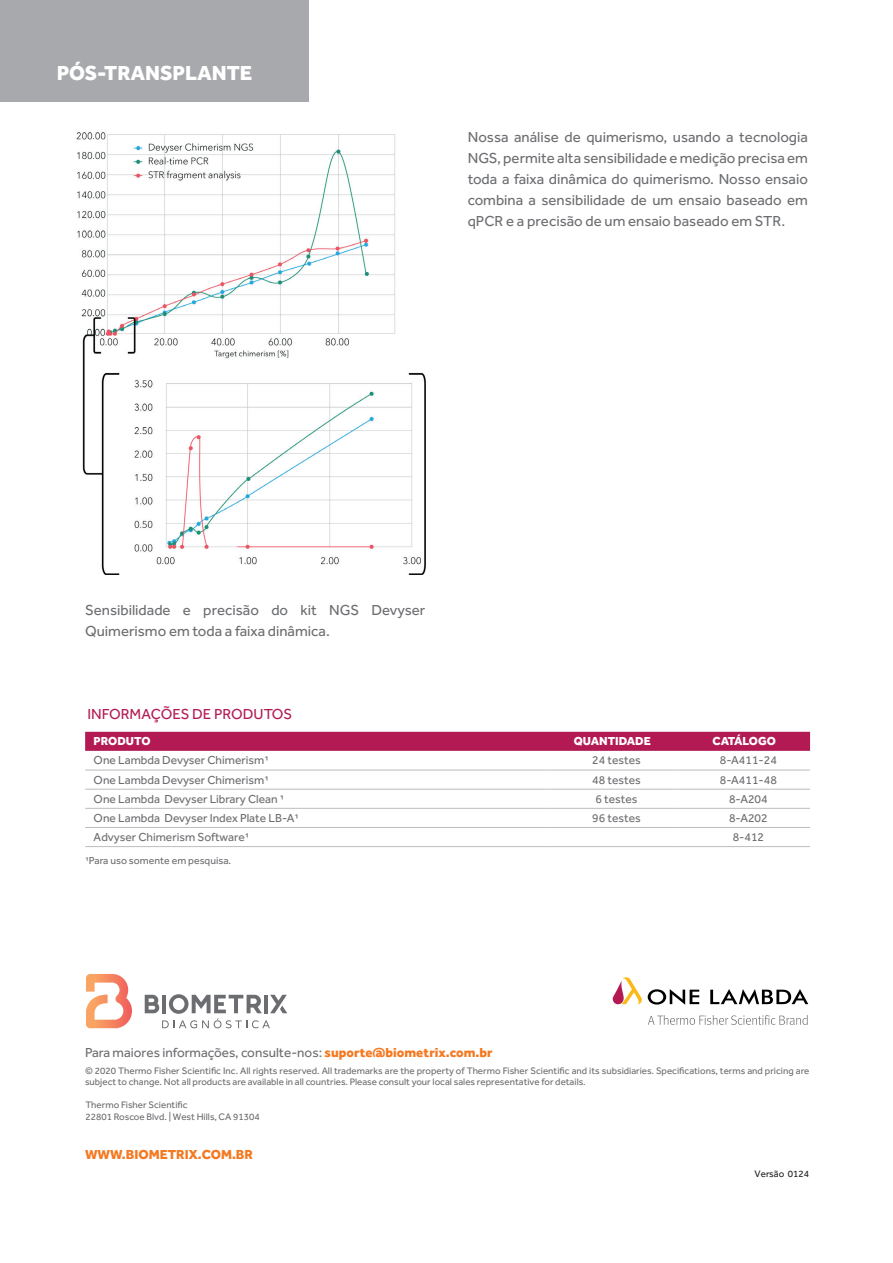
<style>
.page{position:relative;width:893px;height:1263px;background:#fff}
.page>*{position:absolute;margin:0;border:0;box-sizing:border-box;transform-origin:0 0}
.t1{font:800 21px "Effra";color:#fff}
.t2{font:15px/21px "Effra";color:#6c6d70;text-align:justify}
.t3{font:15px "Effra";color:#b31a54}
.t4{font:13.5px "Effra";color:#6c6d70}
.t5{font:800 13.5px "Effra";color:#f47921}
.t6{font:12px "Effra";color:#6c6d70}
.t7{font:800 12px "Effra";color:#fff}
.t8{font:10.5px "Effra";color:#6c6d70}
.t9{font:9.75px/11.7px "Effra";color:#6c6d70}
.t10{font:9.75px "Effra";color:#231f20}
.s1{font-weight:800;color:#f47921}
</style>
<div class="page">
<div style="left:85px;top:732px;width:725px;height:19px;background:#b31a54"></div>
<svg style="left:85px;top:769px;width:725px;height:39px"></svg>
<hr style="left:85px;top:770px;width:461px;height:1px;background:#bcbdc0">
<hr style="left:546px;top:770px;width:132px;height:1px;background:#bcbdc0">
<hr style="left:678px;top:770px;width:132px;height:1px;background:#bcbdc0">
<hr style="left:85px;top:789px;width:461px;height:1px;background:#bcbdc0">
<hr style="left:546px;top:789px;width:132px;height:1px;background:#bcbdc0">
<hr style="left:678px;top:789px;width:132px;height:1px;background:#bcbdc0">
<hr style="left:85px;top:808px;width:461px;height:1px;background:#bcbdc0">
<hr style="left:546px;top:808px;width:132px;height:1px;background:#bcbdc0">
<hr style="left:678px;top:808px;width:132px;height:1px;background:#bcbdc0">
<hr style="left:85px;top:827px;width:461px;height:1px;background:#bcbdc0">
<hr style="left:546px;top:827px;width:132px;height:1px;background:#bcbdc0">
<hr style="left:678px;top:827px;width:132px;height:1px;background:#bcbdc0">
<hr style="left:85px;top:846px;width:461px;height:1px;background:#bcbdc0">
<hr style="left:546px;top:846px;width:132px;height:1px;background:#bcbdc0">
<hr style="left:678px;top:846px;width:132px;height:1px;background:#bcbdc0">
<div style="left:0;top:0;width:308px;height:101px;background:#a8a9ad"></div>
<svg style="left:710px;top:989px;width:98px;height:16px"></svg>
<svg style="left:613px;top:977px;width:86px;height:28px"></svg>
<svg style="left:648px;top:1015px;width:160px;height:10px"></svg>
<svg style="left:86px;top:974px;width:46px;height:54px"></svg>
<svg style="left:145px;top:994px;width:142px;height:34px"></svg>
<img style="left:76px;top:132px;width:349px;height:442px">
<h1 class="t1" style="left:57px;top:60px;width:197px">PÓS-TRANSPLANTE</h1>
<p class="t2" style="left:468px;top:126px;width:342px">Nossa análise de quimerismo, usando a tecnologia NGS, permite alta sensibilidade e medição precisa em toda a faixa dinâmica do quimerismo. Nosso ensaio combina a sensibilidade de um ensaio baseado em qPCR e a precisão de um ensaio baseado em STR.</p>
<h2 class="t2" style="left:85px;top:599px;width:342px">Sensibilidade e precisão do kit NGS Devyser<br>Quimerismo em toda a faixa dinâmica.</h2>
<h2 class="t3" style="left:88px;top:705px;width:206px">INFORMAÇÕES DE PRODUTOS</h2>
<p class="t7" style="left:94px;top:734px;width:58px">PRODUTO</p>
<p class="t7" style="left:574px;top:734px;width:79px">QUANTIDADE</p>
<p class="t7" style="left:712px;top:734px;width:65px">CATÁLOGO</p>
<p class="t6" style="left:94px;top:753px;width:177px">One Lambda Devyser Chimerism¹</p>
<p class="t6" style="left:592px;top:753px;width:50px">24 testes</p>
<p class="t6" style="left:720px;top:753px;width:58px">8-A411-24</p>
<p class="t6" style="left:94px;top:773px;width:177px">One Lambda Devyser Chimerism¹</p>
<p class="t6" style="left:592px;top:773px;width:50px">48 testes</p>
<p class="t6" style="left:720px;top:773px;width:58px">8-A411-48</p>
<p class="t6" style="left:94px;top:792px;width:192px">One Lambda Devyser Library Clean ¹</p>
<p class="t6" style="left:595px;top:792px;width:44px">6 testes</p>
<p class="t6" style="left:729px;top:792px;width:40px">8-A204</p>
<p class="t6" style="left:94px;top:811px;width:207px">One Lambda Devyser Index Plate LB-A¹</p>
<p class="t6" style="left:592px;top:811px;width:50px">96 testes</p>
<p class="t6" style="left:729px;top:811px;width:40px">8-A202</p>
<p class="t6" style="left:94px;top:830px;width:157px">Advyser Chimerism Software¹</p>
<p class="t6" style="left:733px;top:830px;width:33px">8-412</p>
<p class="t8" style="left:85px;top:854px;width:148px">¹Para uso somente em pesquisa.</p>
<h3 class="t4" style="left:85px;top:1044px;width:409px">Para maiores informações, consulte-nos: <span class="s1">suporte@biometrix.com.br</span></h3>
<p class="t9" style="left:85px;top:1064px;width:726px">© 2020 Thermo Fisher Scientific Inc. All rights reserved. All trademarks are the property of Thermo Fisher Scientific and its subsidiaries. Specifications, terms and pricing are subject to change. Not all products are available in all countries. Please consult your local sales representative for details.</p>
<p class="t9" style="left:85px;top:1099px;width:176px">Thermo Fisher Scientific<br>22801 Roscoe Blvd. | West Hills, CA 91304</p>
<h3 class="t5" style="left:85px;top:1146px;width:169px">WWW.BIOMETRIX.COM.BR</h3>
<p class="t10" style="left:755px;top:1168px;width:56px">Versão 0124</p>
</div>
